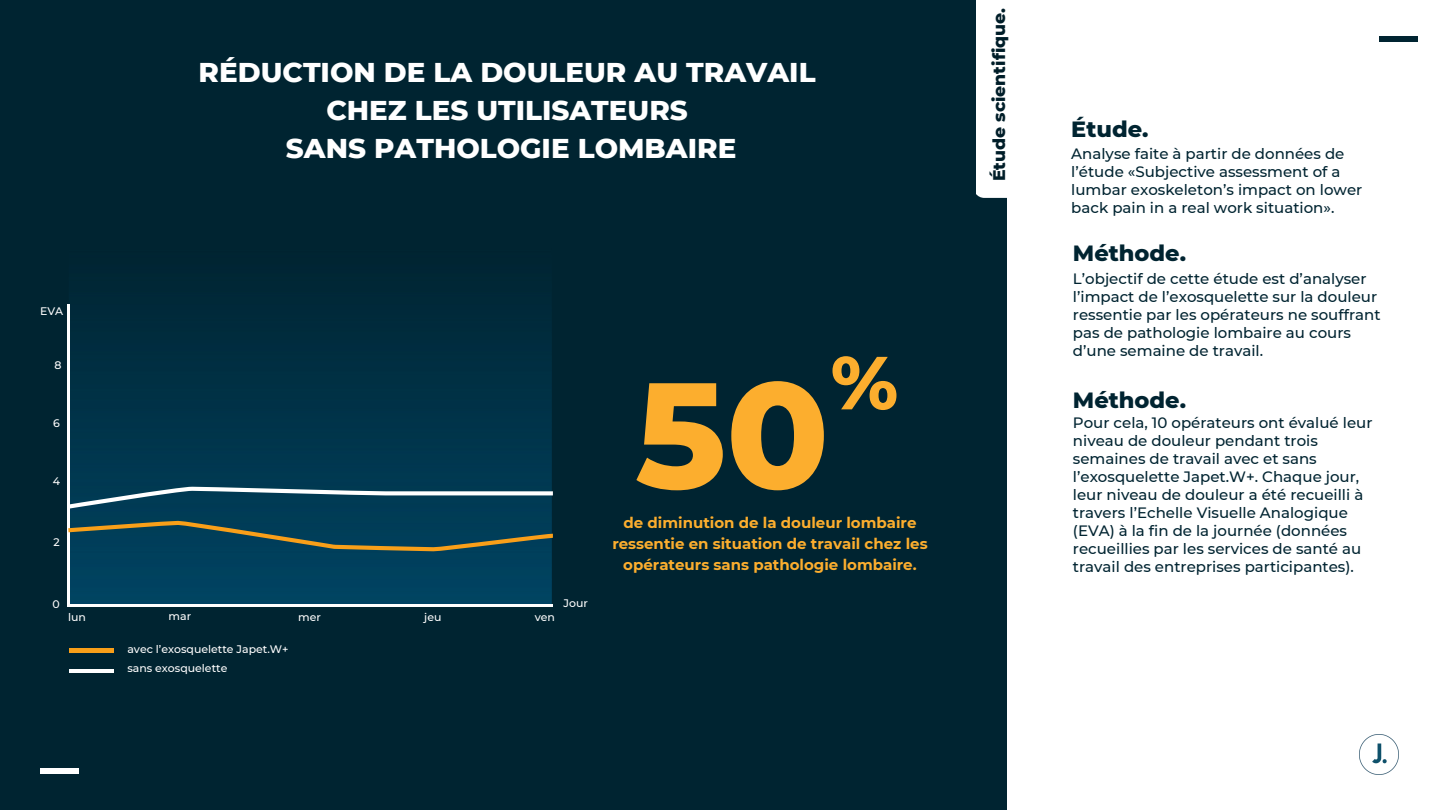
<style>
.page{position:relative;width:1440px;height:810px;background:#fff}
.page>*{position:absolute;margin:0;border:0;box-sizing:border-box;transform-origin:0 0}
.t1{font:800 150px "Montserrat";color:#fcae2e}
.t2{font:800 75px "Montserrat";color:#fcae2e}
.t3{font:800 27.75px/38.2px "Montserrat";color:#fff;text-align:center}
.t4{font:800 22.5px "Montserrat";color:#002431}
.t5{font:800 17.25px "Montserrat";color:#001e29}
.t6{font:500 15px/18px "Montserrat";color:#002431}
.t7{font:700 15px/20.9px "Montserrat";color:#fcae2e;text-align:center}
.t8{font:500 10.95px "Montserrat";color:#fff}
</style>
<div class="page">
<div style="left:0;top:0;width:1007px;height:810px;background:#002431"></div>
<div style="left:976px;top:0;width:31px;height:198px;background:#fff"></div>
<div style="left:40px;top:768px;width:38px;height:6px;background:#fff"></div>
<div style="left:1379px;top:36px;width:39px;height:6px;background:#002431"></div>
<img style="left:68px;top:304px;width:483px;height:301px">
<hr style="left:69px;top:649px;width:45px;height:4px;background:#f99f19">
<hr style="left:69px;top:669px;width:45px;height:4px;background:#fff">
<hr style="left:68px;top:605px;width:485px;height:2px;background:#fff">
<hr style="left:67px;top:305px;width:2px;height:301px;background:#fff">
<svg style="left:68px;top:521px;width:485px;height:30px;background:#234b50"></svg>
<svg style="left:69px;top:487px;width:484px;height:22px;background:#305f74"></svg>
<img style="left:1359px;top:735px;width:39px;height:39px">
<p class="t8" style="left:40px;top:305px;width:25px">EVA</p>
<p class="t8" style="left:54px;top:358px;width:9px">8</p>
<p class="t8" style="left:53px;top:416px;width:8px">6</p>
<p class="t8" style="left:53px;top:474px;width:9px">4</p>
<p class="t8" style="left:54px;top:536px;width:8px">2</p>
<p class="t8" style="left:53px;top:597px;width:9px">0</p>
<h1 class="t3" style="left:199px;top:53px;width:619px">RÉDUCTION DE LA DOULEUR AU TRAVAIL<br>CHEZ LES UTILISATEURS<br>SANS PATHOLOGIE LOMBAIRE</h1>
<p class="t1" style="left:635px;top:343px;width:195px">50</p>
<p class="t2" style="left:831px;top:337px;width:69px">%</p>
<p class="t7" style="left:623px;top:512px;width:295px">de diminution de la douleur lombaire</p>
<h3 class="t8" style="left:564px;top:597px;width:26px">Jour</h3>
<p class="t7" style="left:612px;top:533px;width:317px">ressentie en situation de travail chez les opérateurs sans pathologie lombaire.</p>
<p class="t8" style="left:68px;top:610px;width:19px">lun</p>
<p class="t8" style="left:169px;top:610px;width:24px">mar</p>
<p class="t8" style="left:127px;top:643px;width:163px">avec l’exosquelette Japet.W+</p>
<p class="t8" style="left:127px;top:661px;width:102px">sans exosquelette</p>
<h3 class="t8" style="left:298px;top:610px;width:24px">mer</h3>
<h2 class="t8" style="left:424px;top:610px;width:19px">jeu</h2>
<h3 class="t8" style="left:535px;top:610px;width:22px">ven</h3>
<p class="t5" style="left:989px;top:181px;width:175px;rotate:-90deg">Étude scientifique.</p>
<h4 class="t4" style="left:1071px;top:115px;width:79px">Étude.</h4>
<h4 class="t6" style="left:1071px;top:145px;width:293px">Analyse faite à partir de données de l’étude «Subjective assessment of a lumbar exoskeleton’s impact on lower back pain in a real work situation».</h4>
<p class="t4" style="left:1073px;top:240px;width:115px">Méthode.</p>
<p class="t6" style="left:1073px;top:269px;width:309px">L’objectif de cette étude est d’analyser l’impact de l’exosquelette sur la douleur ressentie par les opérateurs ne souffrant pas de pathologie lombaire au cours d’une semaine de travail.</p>
<p class="t4" style="left:1073px;top:386px;width:115px">Méthode.</p>
<p class="t6" style="left:1073px;top:413px;width:301px">Pour cela, 10 opérateurs ont évalué leur niveau de douleur pendant trois semaines de travail avec et sans l’exosquelette Japet.W+. Chaque jour, leur niveau de douleur a été recueilli à travers l’Echelle Visuelle Analogique (EVA) à la fin de la journée (données recueillies par les services de santé au travail des entreprises participantes).</p>
</div>
